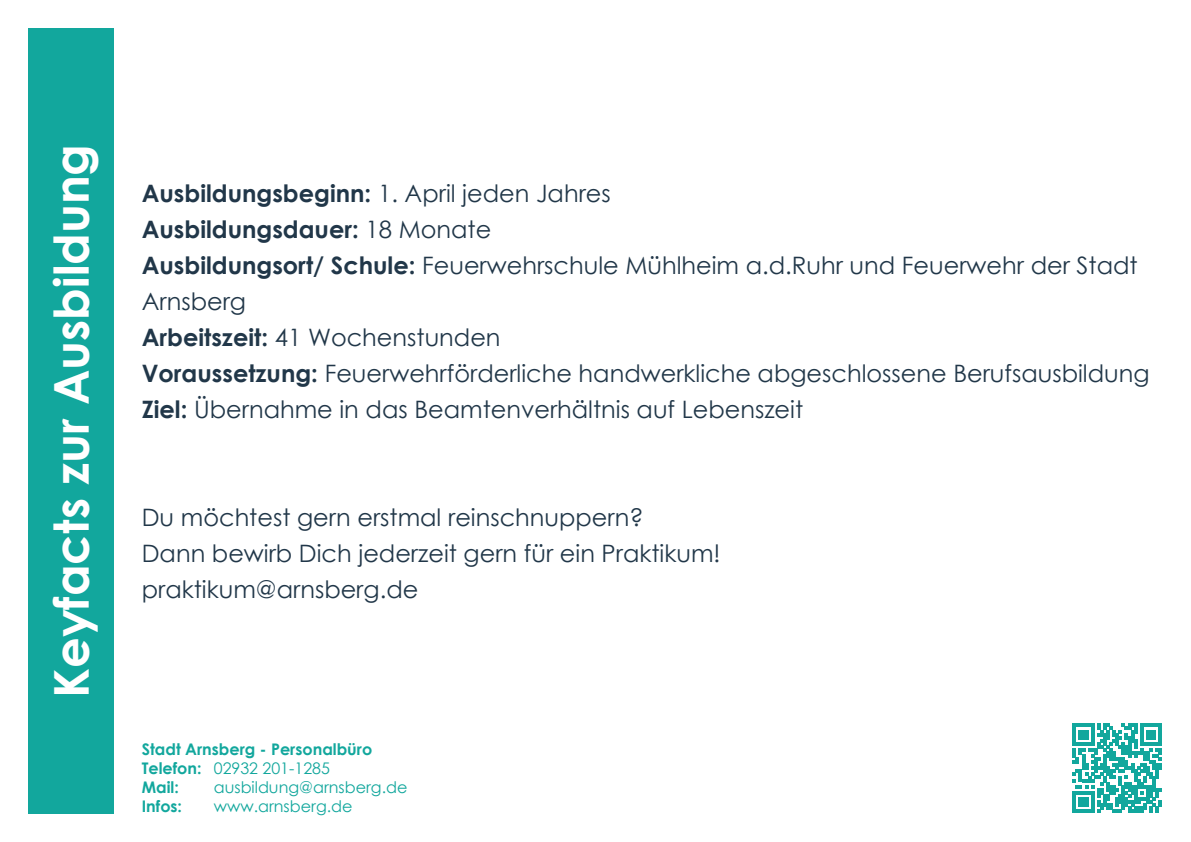
<style>
.page{position:relative;width:1191px;height:842px;background:#fff}
.page>*{position:absolute;margin:0;border:0;box-sizing:border-box;transform-origin:0 0}
.t1{font:700 48px "Century Gothic";color:#fff}
.t2{font:24px/36px "Century Gothic";color:#213749}
.t3{font:700 16px/19.2px "Century Gothic";color:#12a79d}
.t4{font:16px "Century Gothic";color:#12a79d}
.s1{font-weight:700}
.s2{font-weight:400}
</style>
<div class="page">
<div style="left:28px;top:28px;width:85px;height:786px;background:#12a79d"></div>
<svg style="left:1072px;top:724px;width:89px;height:89px"></svg>
<h1 class="t1" style="left:35px;top:698px;width:555px;rotate:-90deg">Keyfacts zur Ausbildung</h1>
<p class="t2" style="left:142px;top:175px;width:1009px"><span class="s1">Ausbildungsbeginn:</span> 1. April jeden Jahres<br><span class="s1">Ausbildungsdauer:</span> 18 Monate<br><span class="s1">Ausbildungsort/ Schule:</span> Feuerwehrschule Mühlheim a.d.Ruhr und Feuerwehr der Stadt Arnsberg<br><span class="s1">Arbeitszeit:</span> 41 Wochenstunden<br><span class="s1">Voraussetzung:</span> Feuerwehrförderliche handwerkliche abgeschlossene Berufsausbildung <span class="s1">Ziel:</span> Übernahme in das Beamtenverhältnis auf Lebenszeit</p>
<p class="t2" style="left:142px;top:499px;width:580px">Du möchtest gern erstmal reinschnuppern?<br>Dann bewirb Dich jederzeit gern für ein Praktikum! praktikum@arnsberg.de</p>
<p class="t3" style="left:142px;top:739px;width:232px">Stadt Arnsberg - Personalbüro<br>Telefon: <span class="s2">02932 201-1285<br></span>Mail:</p>
<p class="t4" style="left:214px;top:776px;width:195px">ausbildung@arnsberg.de</p>
<p class="t3" style="left:142px;top:796px;width:42px">Infos:</p>
<p class="t4" style="left:214px;top:795px;width:140px">www.arnsberg.de</p>
</div>
